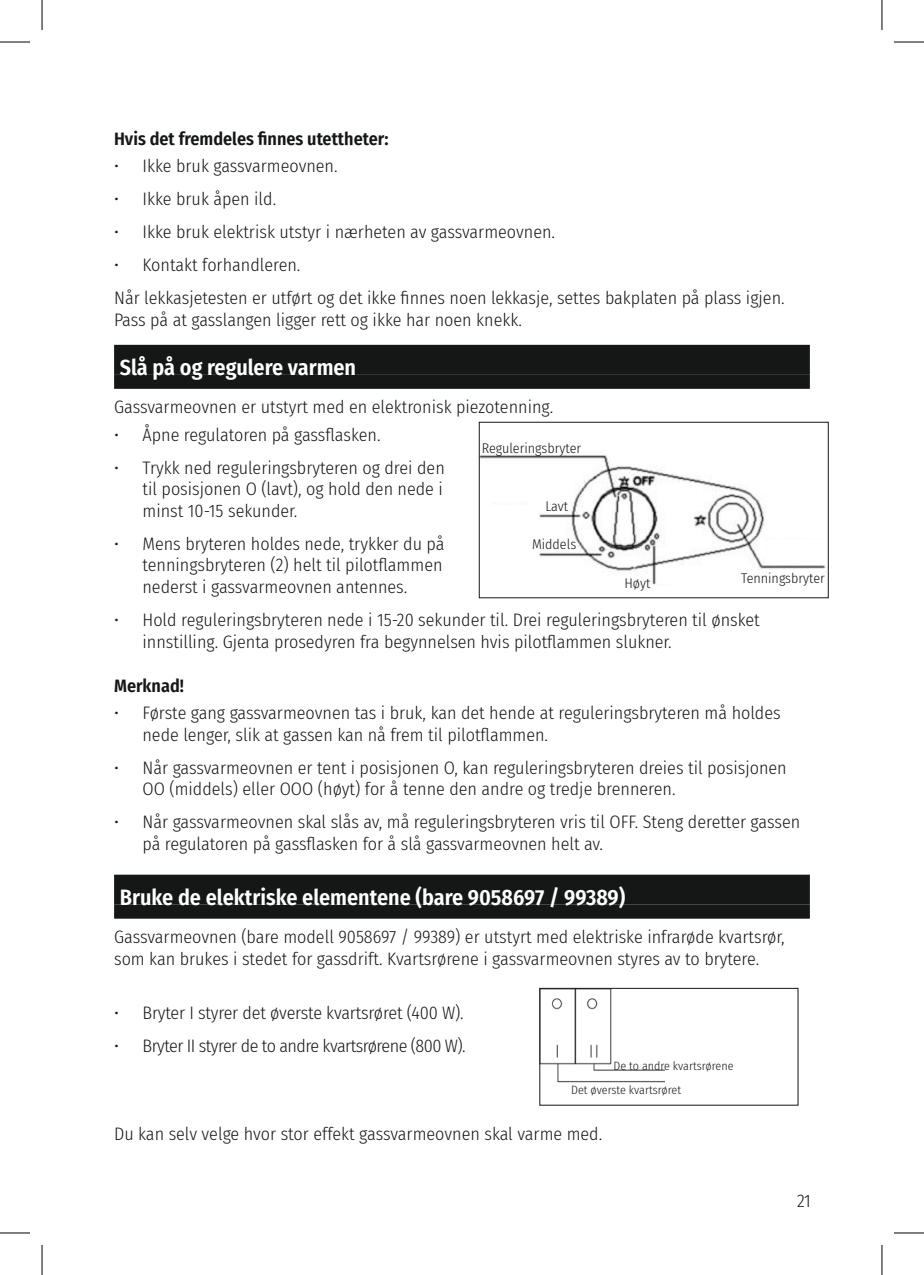
<style>
.page{position:relative;width:924px;height:1275px;background:#fff}
.page>*{position:absolute;margin:0;border:0;box-sizing:border-box;transform-origin:0 0}
.t1{font:600 22px "Fira Sans Condensed";color:#fff}
.t2{font:300 18px/21.6px "Fira Sans Condensed";color:#151616}
.t3{font:300 18px "Fira Sans Condensed";letter-spacing:-.03em;color:#151616}
.t4{font:600 18px "Fira Sans Condensed";color:#151616}
.t5{font:300 14px "Fira Sans Condensed";color:#151616}
.t6{font:300 12px "Fira Sans Condensed";color:#151616}
</style>
<div class="page">
<div style="left:114px;top:345px;width:695px;height:30px;background:#151616"></div>
<div style="left:114px;top:375px;width:695px;height:14px;background:#151616"></div>
<div style="left:114px;top:874px;width:695px;height:30px;background:#151616"></div>
<div style="left:114px;top:904px;width:695px;height:14px;background:#151616"></div>
<img style="left:481px;top:451px;width:345px;height:134px">
<div style="left:479px;top:422px;width:349px;height:176px;border:1px solid #151616"></div>
<img style="left:541px;top:990px;width:122px;height:93px">
<div style="left:539px;top:988px;width:258px;height:117px;border:1px solid #151616"></div>
<hr style="left:0;top:42px;width:30px;height:1px;background:#000">
<hr style="left:893px;top:42px;width:30px;height:1px;background:#000">
<hr style="left:0;top:1232px;width:30px;height:1px;background:#000">
<hr style="left:893px;top:1232px;width:30px;height:1px;background:#000">
<hr style="left:42px;top:0;width:1px;height:30px;background:#000">
<hr style="left:42px;top:1245px;width:1px;height:30px;background:#000">
<hr style="left:881px;top:0;width:1px;height:30px;background:#000">
<hr style="left:881px;top:1245px;width:1px;height:30px;background:#000">
<p class="t4" style="left:114px;top:124px;width:276px">Hvis det fremdeles finnes utettheter:</p>
<p class="t2" style="left:114px;top:155px;width:225px">• Ikke bruk gassvarmeovnen.</p>
<p class="t2" style="left:114px;top:188px;width:163px">• Ikke bruk åpen ild.</p>
<p class="t2" style="left:114px;top:221px;width:442px">• Ikke bruk elektrisk utstyr i nærheten av gassvarmeovnen.</p>
<p class="t2" style="left:114px;top:248px;width:671px;line-height:33px">• Kontakt forhandleren.<br>Når lekkasjetesten er utført og det ikke finnes noen lekkasje, settes bakplaten på plass igjen.</p>
<p class="t2" style="left:114px;top:309px;width:409px">Pass på at gasslangen ligger rett og ikke har noen knekk.</p>
<p class="t1" style="left:120px;top:349px;width:238px">Slå på og regulere varmen</p>
<p class="t2" style="left:114px;top:396px;width:440px">Gassvarmeovnen er utstyrt med en elektronisk piezotenning.</p>
<p class="t2" style="left:114px;top:423px;width:268px">• Åpne regulatoren på gassflasken.</p>
<p class="t2" style="left:142px;top:456px;width:304px;text-align:justify;text-indent:-28px">• Trykk ned reguleringsbryteren og drei den til posisjonen O (lavt), og hold den nede i minst 10-15 sekunder.</p>
<p class="t2" style="left:142px;top:533px;width:303px;text-align:justify;text-indent:-28px">• Mens bryteren holdes nede, trykker du på tenningsbryteren (2) helt til pilotflammen nederst i gassvarmeovnen antennes.</p>
<p class="t2" style="left:142px;top:609px;width:618px;text-indent:-28px">• Hold reguleringsbryteren nede i 15-20 sekunder til. Drei reguleringsbryteren til ønsket innstilling. Gjenta prosedyren fra begynnelsen hvis pilotflammen slukner.</p>
<p class="t4" style="left:114px;top:671px;width:71px">Merknad!</p>
<p class="t2" style="left:142px;top:702px;width:639px;text-indent:-28px">• Første gang gassvarmeovnen tas i bruk, kan det hende at reguleringsbryteren må holdes nede lenger, slik at gassen kan nå frem til pilotflammen.</p>
<p class="t2" style="left:142px;top:756px;width:645px;text-indent:-28px">• Når gassvarmeovnen er tent i posisjonen O, kan reguleringsbryteren dreies til posisjonen<br>OO (middels) eller OOO (høyt) for å tenne den andre og tredje brenneren.</p>
<p class="t2" style="left:142px;top:811px;width:659px;text-indent:-28px">• Når gassvarmeovnen skal slås av, må reguleringsbryteren vris til OFF. Steng deretter gassen på regulatoren på gassflasken for å slå gassvarmeovnen helt av.</p>
<p class="t1" style="left:120px;top:879px;width:507px">Bruke de elektriske elementene (bare 9058697 / 99389)</p>
<p class="t2" style="left:114px;top:926px;width:671px">Gassvarmeovnen (bare modell 9058697 / 99389) er utstyrt med elektriske infrarøde kvartsrør, som kan brukes i stedet for gassdrift. Kvartsrørene i gassvarmeovnen styres av to brytere.</p>
<p class="t2" style="left:114px;top:1002px;width:351px">• Bryter I styrer det øverste kvartsrøret (400 W).</p>
<p class="t3" style="left:114px;top:1033px;width:353px">• Bryter II styrer de to andre kvartsrørene (800 W).</p>
<p class="t5" style="left:481px;top:438px;width:101px">Reguleringsbryter</p>
<p class="t5" style="left:545px;top:496px;width:24px">Lavt</p>
<p class="t5" style="left:531px;top:534px;width:46px">Middels</p>
<p class="t5" style="left:740px;top:568px;width:85px">Tenningsbryter</p>
<p class="t5" style="left:624px;top:573px;width:27px">Høyt</p>
<p class="t6" style="left:613px;top:1057px;width:121px">De to andre kvartsrørene</p>
<p class="t6" style="left:571px;top:1081px;width:111px">Det øverste kvartsrøret</p>
<p class="t2" style="left:114px;top:1122px;width:489px">Du kan selv velge hvor stor effekt gassvarmeovnen skal varme med.</p>
<p class="t2" style="left:796px;top:1189px;width:15px">21</p>
</div>
